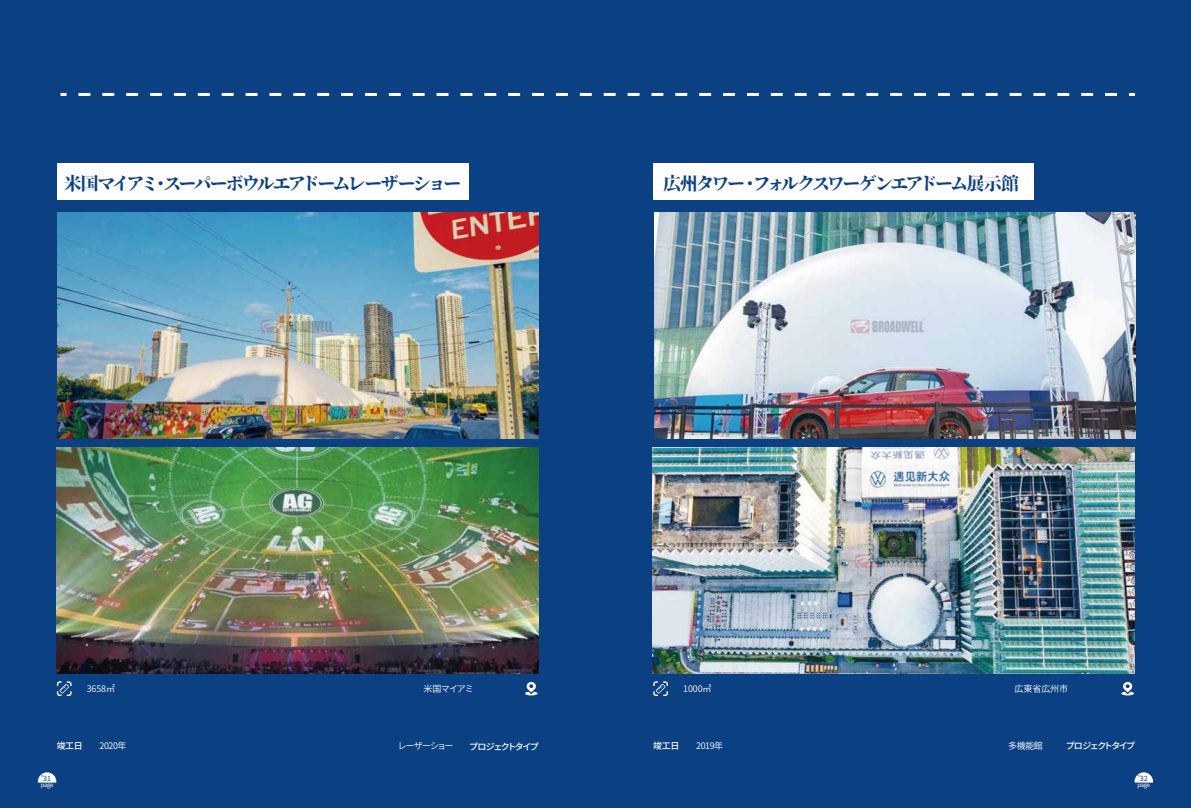
<style>
.page{position:relative;width:1191px;height:808px;background:#0b4183}
.page>*{position:absolute;margin:0;border:0;box-sizing:border-box;transform-origin:0 0}
.t1{font:21px "Soukou Mincho";letter-spacing:-.14em;color:#0b4183}
.t2{font:18px "Soukou Mincho";letter-spacing:-.14em;color:#0b4183}
.t3{font:9px "Source Han Sans";letter-spacing:-.05em;color:#fff}
.t4{font:500 9px "Source Han Sans";letter-spacing:-.165em;color:#fff}
.t5{font:9px "Source Han Sans";letter-spacing:-.105em;color:#fff}
.t6{font:7px "Source Han Sans";color:#0b4183}
.t7{font:6px "Source Han Sans";letter-spacing:-.065em;color:#fff}
</style>
<div class="page">
<img style="left:58px;top:212px;width:481px;height:227px">
<img style="left:56px;top:447px;width:482px;height:226px">
<svg style="left:60px;top:93px;width:6px;height:3px"></svg>
<svg style="left:78px;top:93px;width:1039px;height:3px"></svg>
<svg style="left:1129px;top:93px;width:6px;height:3px"></svg>
<svg style="left:57px;top:681px;width:15px;height:15px"></svg>
<div style="left:57px;top:163px;width:411px;height:37px;background:#fff"></div>
<svg style="left:525px;top:682px;width:12px;height:13px"></svg>
<img style="left:654px;top:212px;width:481px;height:227px">
<img style="left:653px;top:447px;width:482px;height:226px">
<svg style="left:653px;top:681px;width:15px;height:15px"></svg>
<div style="left:654px;top:163px;width:380px;height:37px;background:#fff"></div>
<svg style="left:1121px;top:682px;width:13px;height:13px"></svg>
<svg style="left:38px;top:772px;width:18px;height:10px"></svg>
<svg style="left:1134px;top:772px;width:19px;height:10px"></svg>
<p class="t2" style="left:663px;top:172px;width:357px">広州タワー・フォルクスワーゲンエアドーム展示館</p>
<p class="t2" style="left:64px;top:172px;width:399px">米国マイアミ・スーパーボウルエアドームレーザーショー</p>
<p class="t1" style="left:675px;top:179px;width:240px">カナダテニス協会エアドーム</p>
<p class="t1" style="left:79px;top:179px;width:240px">カナダテニス協会エアドーム</p>
<p class="t3" style="left:87px;top:683px;width:30px">3658㎡</p>
<p class="t3" style="left:423px;top:684px;width:52px">米国マイアミ</p>
<p class="t3" style="left:683px;top:683px;width:30px">1000㎡</p>
<p class="t3" style="left:1014px;top:684px;width:55px">広東省広州市</p>
<p class="t4" style="left:57px;top:740px;width:28px">竣工日</p>
<p class="t3" style="left:100px;top:740px;width:28px">2020年</p>
<p class="t5" style="left:398px;top:741px;width:57px">レーザーショー</p>
<p class="t4" style="left:469px;top:742px;width:71px">プロジェクトタイプ</p>
<p class="t3" style="left:1008px;top:740px;width:36px">多機能館</p>
<p class="t4" style="left:1065px;top:740px;width:71px">プロジェクトタイプ</p>
<p class="t4" style="left:653px;top:741px;width:28px">竣工日</p>
<p class="t3" style="left:696px;top:741px;width:28px">2019年</p>
<p class="t6" style="left:43px;top:775px;width:9px">31</p>
<p class="t7" style="left:41px;top:781px;width:14px">page</p>
<p class="t6" style="left:1140px;top:775px;width:9px">32</p>
<p class="t7" style="left:1137px;top:781px;width:14px">page</p>
</div>
